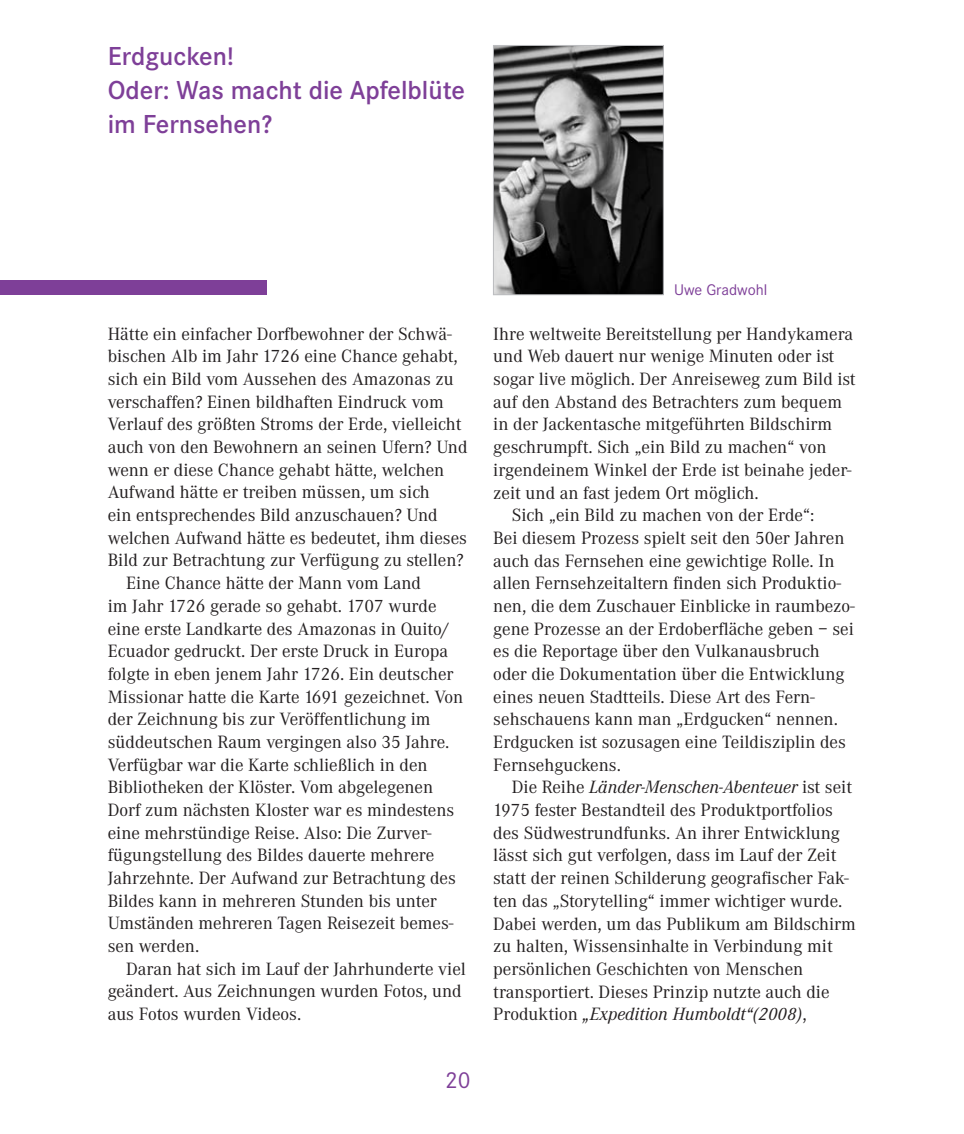
<style>
.page{position:relative;width:964px;height:1134px;background:#fff}
.page>*{position:absolute;margin:0;border:0;box-sizing:border-box;transform-origin:0 0}
.t1{font:600 27px/34px "Corporate S";color:#7e3f98}
.t2{font:24px "Corporate S";color:#7e3f98}
.t3{font:18.4px "Corporate A";color:#231f20}
.t4{font:italic 18.4px "Corporate A";color:#231f20}
.t5{font:16px "Corporate S";color:#7e3f98}
.s1{font-style:normal}
</style>
<div class="page">
<div style="left:0;top:281px;width:266px;height:14px;background:#7e3f98"></div>
<img style="left:495px;top:47px;width:166px;height:246px">
<div style="left:493px;top:45px;width:170px;height:250px;border:1px solid #bcbdc0"></div>
<h1 class="t1" style="left:108px;top:40px;width:359px">Erdgucken!<br>Oder: Was macht die Apfelblüte im Fernsehen?</h1>
<p class="t3" style="left:108px;top:323px;width:346px">Hätte ein einfacher Dorfbewohner der Schwä-</p>
<p class="t3" style="left:108px;top:346px;width:351px">bischen Alb im Jahr 1726 eine Chance gehabt,</p>
<p class="t3" style="left:108px;top:369px;width:347px">sich ein Bild vom Aussehen des Amazonas zu</p>
<p class="t3" style="left:108px;top:391px;width:337px">verschaffen? Einen bildhaften Eindruck vom</p>
<p class="t3" style="left:108px;top:414px;width:355px">Verlauf des größten Stroms der Erde, vielleicht</p>
<p class="t3" style="left:108px;top:437px;width:361px">auch von den Bewohnern an seinen Ufern? Und</p>
<p class="t3" style="left:108px;top:459px;width:338px">wenn er diese Chance gehabt hätte, welchen</p>
<p class="t3" style="left:108px;top:482px;width:324px">Aufwand hätte er treiben müssen, um sich</p>
<p class="t3" style="left:108px;top:505px;width:331px">ein entsprechendes Bild anzuschauen? Und</p>
<p class="t3" style="left:108px;top:528px;width:361px">welchen Aufwand hätte es bedeutet, ihm dieses</p>
<p class="t3" style="left:108px;top:550px;width:357px">Bild zur Betrachtung zur Verfügung zu stellen?</p>
<p class="t3" style="left:126px;top:573px;width:296px">Eine Chance hätte der Mann vom Land</p>
<p class="t3" style="left:108px;top:596px;width:330px">im Jahr 1726 gerade so gehabt. 1707 wurde</p>
<p class="t3" style="left:108px;top:618px;width:343px">eine erste Landkarte des Amazonas in Quito/</p>
<p class="t3" style="left:108px;top:641px;width:342px">Ecuador gedruckt. Der erste Druck in Europa</p>
<p class="t3" style="left:108px;top:664px;width:347px">folgte in eben jenem Jahr 1726. Ein deutscher</p>
<p class="t3" style="left:108px;top:686px;width:357px">Missionar hatte die Karte 1691 gezeichnet. Von</p>
<p class="t3" style="left:108px;top:709px;width:324px">der Zeichnung bis zur Veröffentlichung im</p>
<p class="t3" style="left:108px;top:732px;width:343px">süddeutschen Raum vergingen also 35 Jahre.</p>
<p class="t3" style="left:108px;top:754px;width:321px">Verfügbar war die Karte schließlich in den</p>
<p class="t3" style="left:108px;top:777px;width:327px">Bibliotheken der Klöster. Vom abgelegenen</p>
<p class="t3" style="left:108px;top:800px;width:348px">Dorf zum nächsten Kloster war es mindestens</p>
<p class="t3" style="left:108px;top:822px;width:325px">eine mehrstündige Reise. Also: Die Zurver-</p>
<p class="t3" style="left:108px;top:845px;width:328px">fügungstellung des Bildes dauerte mehrere</p>
<p class="t3" style="left:108px;top:868px;width:350px">Jahrzehnte. Der Aufwand zur Betrachtung des</p>
<p class="t3" style="left:108px;top:890px;width:331px">Bildes kann in mehreren Stunden bis unter</p>
<p class="t3" style="left:108px;top:913px;width:347px">Umständen mehreren Tagen Reisezeit bemes-</p>
<p class="t3" style="left:108px;top:936px;width:93px">sen werden.</p>
<p class="t3" style="left:126px;top:958px;width:341px">Daran hat sich im Lauf der Jahrhunderte viel</p>
<p class="t3" style="left:108px;top:981px;width:355px">geändert. Aus Zeichnungen wurden Fotos, und</p>
<p class="t3" style="left:108px;top:1004px;width:195px">aus Fotos wurden Videos.</p>
<h2 class="t2" style="left:445px;top:1067px;width:27px">20</h2>
<p class="t5" style="left:674px;top:281px;width:95px">Uwe Gradwohl</p>
<p class="t3" style="left:493px;top:324px;width:361px">Ihre weltweite Bereitstellung per Handykamera</p>
<p class="t3" style="left:493px;top:346px;width:342px">und Web dauert nur wenige Minuten oder ist</p>
<p class="t3" style="left:493px;top:369px;width:364px">sogar live möglich. Der Anreiseweg zum Bild ist</p>
<p class="t3" style="left:493px;top:392px;width:350px">auf den Abstand des Betrachters zum bequem</p>
<p class="t3" style="left:493px;top:414px;width:340px">in der Jackentasche mitgeführten Bildschirm</p>
<p class="t3" style="left:493px;top:437px;width:335px">geschrumpft. Sich „ein Bild zu machen“ von</p>
<p class="t3" style="left:493px;top:460px;width:360px">irgendeinem Winkel der Erde ist beinahe jeder-</p>
<p class="t3" style="left:493px;top:482px;width:267px">zeit und an fast jedem Ort möglich.</p>
<p class="t3" style="left:512px;top:505px;width:304px">Sich „ein Bild zu machen von der Erde“:</p>
<p class="t3" style="left:493px;top:528px;width:353px">Bei diesem Prozess spielt seit den 50er Jahren</p>
<p class="t3" style="left:493px;top:550px;width:343px">auch das Fernsehen eine gewichtige Rolle. In</p>
<p class="t3" style="left:493px;top:573px;width:349px">allen Fernsehzeitaltern finden sich Produktio-</p>
<p class="t3" style="left:493px;top:596px;width:363px">nen, die dem Zuschauer Einblicke in raumbezo-</p>
<p class="t3" style="left:493px;top:618px;width:362px">gene Prozesse an der Erdoberfläche geben – sei</p>
<p class="t3" style="left:493px;top:641px;width:328px">es die Reportage über den Vulkanausbruch</p>
<p class="t3" style="left:493px;top:664px;width:353px">oder die Dokumentation über die Entwicklung</p>
<p class="t3" style="left:493px;top:686px;width:323px">eines neuen Stadtteils. Diese Art des Fern-</p>
<p class="t3" style="left:493px;top:709px;width:346px">sehschauens kann man „Erdgucken“ nennen.</p>
<p class="t3" style="left:493px;top:732px;width:354px">Erdgucken ist sozusagen eine Teildisziplin des</p>
<p class="t3" style="left:493px;top:754px;width:129px">Fernsehguckens.</p>
<p class="t4" style="left:512px;top:777px;width:342px"><span class="s1">Die Reihe</span> Länder-Menschen-Abenteuer <span class="s1">ist seit</span></p>
<p class="t3" style="left:493px;top:800px;width:341px">1975 fester Bestandteil des Produktportfolios</p>
<p class="t3" style="left:493px;top:823px;width:348px">des Südwestrundfunks. An ihrer Entwicklung</p>
<p class="t3" style="left:493px;top:845px;width:344px">lässt sich gut verfolgen, dass im Lauf der Zeit</p>
<p class="t3" style="left:493px;top:868px;width:357px">statt der reinen Schilderung geografischer Fak-</p>
<p class="t3" style="left:493px;top:891px;width:351px">ten das „Storytelling“ immer wichtiger wurde.</p>
<p class="t3" style="left:493px;top:913px;width:364px">Dabei werden, um das Publikum am Bildschirm</p>
<p class="t3" style="left:493px;top:936px;width:341px">zu halten, Wissensinhalte in Verbindung mit</p>
<p class="t3" style="left:493px;top:959px;width:311px">persönlichen Geschichten von Menschen</p>
<p class="t3" style="left:493px;top:981px;width:338px">transportiert. Dieses Prinzip nutzte auch die</p>
<p class="t4" style="left:493px;top:1003px;width:315px"><span class="s1">Produktion</span> „Expedition Humboldt“(2008)<span class="s1">,</span></p>
</div>
